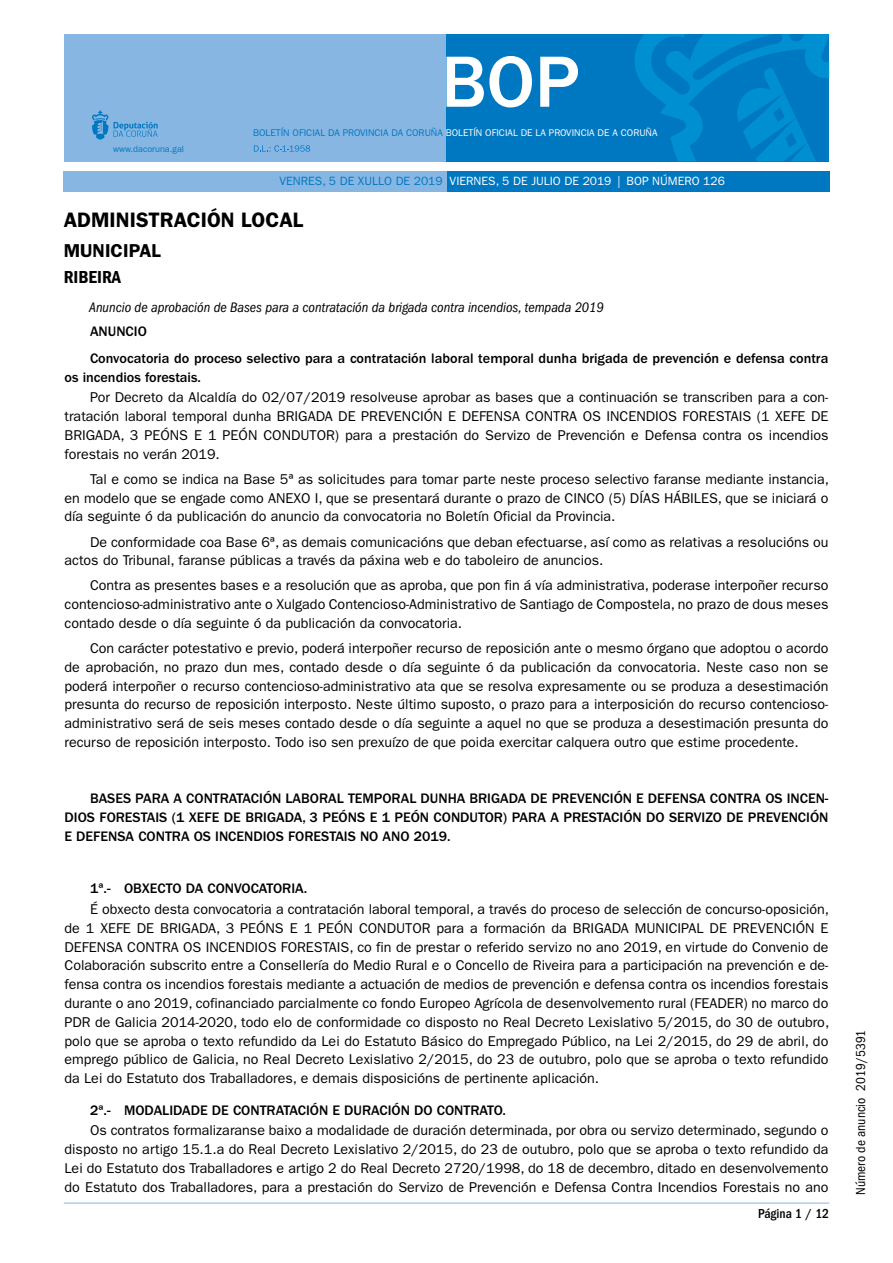
<style>
.page{position:relative;width:893px;height:1263px;background:#fff}
.page>*{position:absolute;margin:0;border:0;box-sizing:border-box;transform-origin:0 0}
.t1{font:500 75px "ITC Franklin Gothic Std";color:#fff}
.t2{font:600 21px "ITC Franklin Gothic Std";color:#000}
.t3{font:600 18.75px "ITC Franklin Gothic Std";color:#000}
.t4{font:18px "ITC Franklin Gothic Std Dm Cd";color:#000}
.t5{font:14.25px/18.8px "ITC Franklin Gothic Std";color:#000;text-align:justify}
.t6{font:500 14.25px/18.8px "ITC Franklin Gothic Std";color:#000}
.t7{font:italic condensed 14.25px "ITC Franklin Gothic Std";color:#000}
.t8{font:condensed 13.5px "ITC Franklin Gothic Std";color:#000}
.t9{font:500 condensed 13.5px "ITC Franklin Gothic Std";color:#000}
.t10{font:12px "ITC Franklin Gothic Std";color:#fff}
.t11{font:9.75px "ITC Franklin Gothic Std";color:#fff}
.t12{font:9px "ITC Franklin Gothic Std";color:#0078c1}
.s1{color:#0078c1}
</style>
<div class="page">
<div style="left:64px;top:34px;width:382px;height:128px;background:#88b6e3"></div>
<div style="left:446px;top:34px;width:383px;height:128px;background:#0078c1"></div>
<svg style="left:254px;top:145px;width:56px;height:7px"></svg>
<svg style="left:92px;top:110px;width:66px;height:30px"></svg>
<svg style="left:635px;top:34px;width:194px;height:128px"></svg>
<div style="left:446px;top:171px;width:383px;height:20px;background:#0078c1"></div>
<div style="left:64px;top:171px;width:383px;height:20px;background:#88b6e3"></div>
<hr style="left:64px;top:1203px;width:765px;height:1px;background:#88b6e3">
<p class="t12" style="left:113px;top:143px;width:72px">www.dacoruna.gal</p>
<h1 class="t1" style="left:441px;top:40px;width:140px">BOP</h1>
<p class="t11" style="left:253px;top:127px;width:406px"><span class="s1">BOLETÍN OFICIAL DA PROVINCIA DA CORUÑA</span> BOLETÍN OFICIAL DE LA PROVINCIA DE A CORUÑA</p>
<p class="t10" style="left:279px;top:174px;width:447px"><span class="s1">VENRES, 5 DE XULLO DE 2019</span> VIERNES, 5 DE JULIO DE 2019 | BOP NÚMERO 126</p>
<h2 class="t2" style="left:64px;top:207px;width:229px">ADMINISTRACIÓN LOCAL</h2>
<h3 class="t3" style="left:64px;top:239px;width:88px">MUNICIPAL</h3>
<p class="t4" style="left:64px;top:267px;width:59px">RIBEIRA</p>
<p class="t7" style="left:89px;top:300px;width:516px">Anuncio de aprobación de Bases para a contratación da brigada contra incendios, tempada 2019</p>
<p class="t6" style="left:90px;top:317px;width:740px;line-height:27.3px">ANUNCIO<br>Convocatoria do proceso selectivo para a contratación laboral temporal dunha brigada de prevención e defensa contra</p>
<p class="t6" style="left:65px;top:368px;width:138px">os incendios forestais.</p>
<p class="t5" style="left:65px;top:388px;width:765px;text-indent:26px">Por Decreto da Alcaldía do 02/07/2019 resolveuse aprobar as bases que a continuación se transcriben para a con&shy;tratación laboral temporal dunha BRIGADA DE PREVENCIÓN E DEFENSA CONTRA OS INCENDIOS FORESTAIS (1 XEFE DE BRIGADA, 3 PEÓNS E 1 PEÓN CONDUTOR) para a prestación do Servizo de Prevención e Defensa contra os incendios forestais no verán 2019.</p>
<p class="t5" style="left:65px;top:470px;width:766px;text-indent:26px">Tal e como se indica na Base 5ª as solicitudes para tomar parte neste proceso selectivo faranse mediante instancia, en modelo que se engade como ANEXO I, que se presentará durante o prazo de CINCO (5) DÍAS HÁBILES, que se iniciará o día seguinte ó da publicación do anuncio da convocatoria no Boletín Oficial da Provincia.</p>
<p class="t5" style="left:65px;top:532px;width:765px;text-indent:26px">De conformidade coa Base 6ª, as demais comunicacións que deban efectuarse, así como as relativas a resolucións ou actos do Tribunal, faranse públicas a través da páxina web e do taboleiro de anuncios.</p>
<p class="t5" style="left:65px;top:576px;width:765px;text-indent:26px">Contra as presentes bases e a resolución que as aproba, que pon fin á vía administrativa, poderase interpoñer recurso contencioso-administrativo ante o Xulgado Contencioso-Administrativo de Santiago de Compostela, no prazo de dous meses contado desde o día seguinte ó da publicación da convocatoria.</p>
<p class="t5" style="left:65px;top:639px;width:765px;text-indent:26px">Con carácter potestativo e previo, poderá interpoñer recurso de reposición ante o mesmo órgano que adoptou o acordo de aprobación, no prazo dun mes, contado desde o día seguinte ó da publicación da convocatoria. Neste caso non se poderá interpoñer o recurso contencioso-administrativo ata que se resolva expresamente ou se produza a desestimación presunta do recurso de reposición interposto. Neste último suposto, o prazo para a interposición do recurso contencioso&shy;administrativo será de seis meses contado desde o día seguinte a aquel no que se produza a desestimación presunta do recurso de reposición interposto. Todo iso sen prexuízo de que poida exercitar calquera outro que estime procedente.</p>
<p class="t6" style="left:65px;top:789px;width:765px;text-align:justify;text-indent:26px">BASES PARA A CONTRATACIÓN LABORAL TEMPORAL DUNHA BRIGADA DE PREVENCIÓN E DEFENSA CONTRA OS INCEN-DIOS FORESTAIS (1 XEFE DE BRIGADA, 3 PEÓNS E 1 PEÓN CONDUTOR) PARA A PRESTACIÓN DO SERVIZO DE PREVENCIÓN E DEFENSA CONTRA OS INCENDIOS FORESTAIS NO ANO 2019.</p>
<p class="t6" style="left:90px;top:879px;width:219px">1ª.- OBXECTO DA CONVOCATORIA.</p>
<p class="t5" style="left:65px;top:900px;width:766px;text-indent:26px">É obxecto desta convocatoria a contratación laboral temporal, a través do proceso de selección de concurso-oposición, de 1 XEFE DE BRIGADA, 3 PEÓNS E 1 PEÓN CONDUTOR para a formación da BRIGADA MUNICIPAL DE PREVENCIÓN E DEFENSA CONTRA OS INCENDIOS FORESTAIS, co fin de prestar o referido servizo no ano 2019, en virtude do Convenio de Colaboración subscrito entre a Consellería do Medio Rural e o Concello de Riveira para a participación na prevención e de&shy;fensa contra os incendios forestais mediante a actuación de medios de prevención e defensa contra os incendios forestais durante o ano 2019, cofinanciado parcialmente co fondo Europeo Agrícola de desenvolvemento rural (FEADER) no marco do PDR de Galicia 2014-2020, todo elo de conformidade co disposto no Real Decreto Lexislativo 5/2015, do 30 de outubro, polo que se aproba o texto refundido da Lei do Estatuto Básico do Empregado Público, na Lei 2/2015, do 29 de abril, do emprego público de Galicia, no Real Decreto Lexislativo 2/2015, do 23 de outubro, polo que se aproba o texto refundido da Lei do Estatuto dos Traballadores, e demais disposicións de pertinente aplicación.</p>
<p class="t6" style="left:90px;top:1100px;width:418px">2ª.- MODALIDADE DE CONTRATACIÓN E DURACIÓN DO CONTRATO.</p>
<p class="t5" style="left:65px;top:1121px;width:765px;text-indent:26px">Os contratos formalizaranse baixo a modalidade de duración determinada, por obra ou servizo determinado, segundo o disposto no artigo 15.1.a do Real Decreto Lexislativo 2/2015, do 23 de outubro, polo que se aproba o texto refundido da Lei do Estatuto dos Traballadores e artigo 2 do Real Decreto 2720/1998, do 18 de decembro, ditado en desenvolvemento do Estatuto dos Traballadores, para a prestación do Servizo de Prevención e Defensa Contra Incendios Forestais no ano</p>
<p class="t9" style="left:758px;top:1206px;width:73px">Página 1 / 12</p>
<p class="t8" style="left:853px;top:1195px;width:167px;rotate:-90deg">Número de anuncio 2019/5391</p>
</div>
